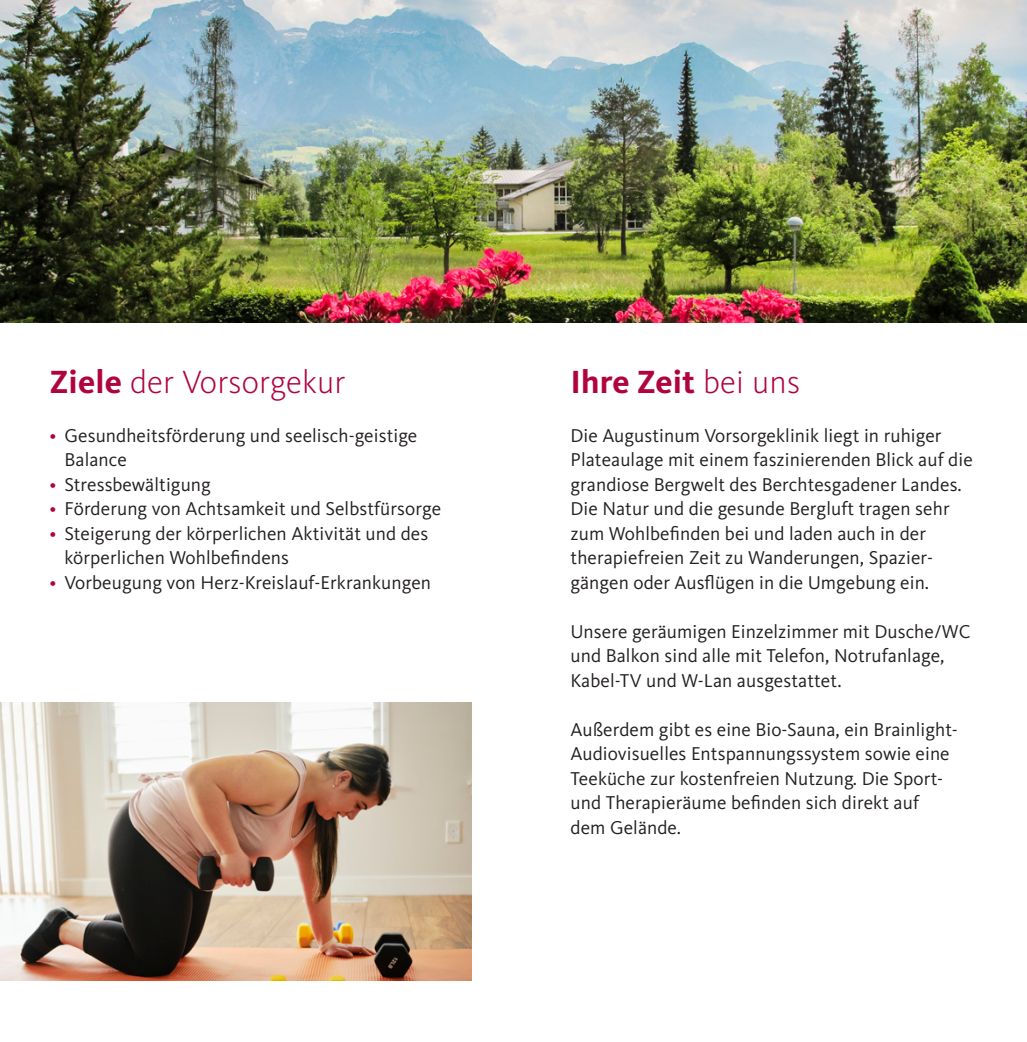
<style>
.page{position:relative;width:1027px;height:1042px;background:#fff}
.page>*{position:absolute;margin:0;border:0;box-sizing:border-box;transform-origin:0 0}
.Copy_10_12_Kievit{font:300 33.25px "Kievit Pro";letter-spacing:.005em;color:#b0043d}
.Copy_10_12_Kievit-2{font:700 33.25px "Kievit Pro";color:#b0043d}
.Copy_10_12_Kievit-3{font:19.25px/24.5px "Kievit Pro";letter-spacing:.005em;color:#231f20}
.s1{font-weight:700}
.s2{color:#b0043d}
.s3{font-weight:300}
</style>
<div class="page">
<img style="left:0;top:0;width:1027px;height:322px">
<img style="left:0;top:703px;width:471px;height:278px">
<p class="Copy_10_12_Kievit" style="left:50px;top:362px;width:297px"><span class="s1">Ziele</span> der Vorsorgekur</p>
<p class="Copy_10_12_Kievit-3" style="left:64px;top:423px;width:354px;text-indent:-15px"><span class="s2">•</span> Gesundheitsförderung und seelisch-geistige<br>Balance</p>
<p class="Copy_10_12_Kievit-3" style="left:50px;top:472px;width:163px"><span class="s2">•</span> Stressbewältigung</p>
<p class="Copy_10_12_Kievit-3" style="left:50px;top:496px;width:393px"><span class="s2">•</span> Förderung von Achtsamkeit und Selbstfürsorge</p>
<p class="Copy_10_12_Kievit-3" style="left:64px;top:521px;width:365px;text-indent:-15px"><span class="s2">•</span> Steigerung der körperlichen Aktivität und des körperlichen Wohlbefindens</p>
<p class="Copy_10_12_Kievit-3" style="left:50px;top:570px;width:383px"><span class="s2">•</span> Vorbeugung von Herz-Kreislauf-Erkrankungen</p>
<p class="Copy_10_12_Kievit-2" style="left:570px;top:362px;width:231px">Ihre Zeit <span class="s3">bei uns</span></p>
<p class="Copy_10_12_Kievit-3" style="left:570px;top:423px;width:404px">Die Augustinum Vorsorgeklinik liegt in ruhiger Plateaulage mit einem faszinierenden Blick auf die grandiose Bergwelt des Berchtesgadener Landes.<br>Die Natur und die gesunde Bergluft tragen sehr zum Wohlbefinden bei und laden auch in der therapiefreien Zeit zu Wanderungen, Spazier&shy;gängen oder Ausflügen in die Umgebung ein.</p>
<p class="Copy_10_12_Kievit-3" style="left:570px;top:619px;width:401px">Unsere geräumigen Einzelzimmer mit Dusche/WC und Balkon sind alle mit Telefon, Notrufanlage,<br>Kabel-TV und W-Lan ausgestattet.</p>
<p class="Copy_10_12_Kievit-3" style="left:570px;top:717px;width:389px">Außerdem gibt es eine Bio-Sauna, ein Brainlight-Audiovisuelles Entspannungssystem sowie eine Teeküche zur kostenfreien Nutzung. Die Sport&shy;und Therapieräume befinden sich direkt auf dem Gelände.</p>
</div>
